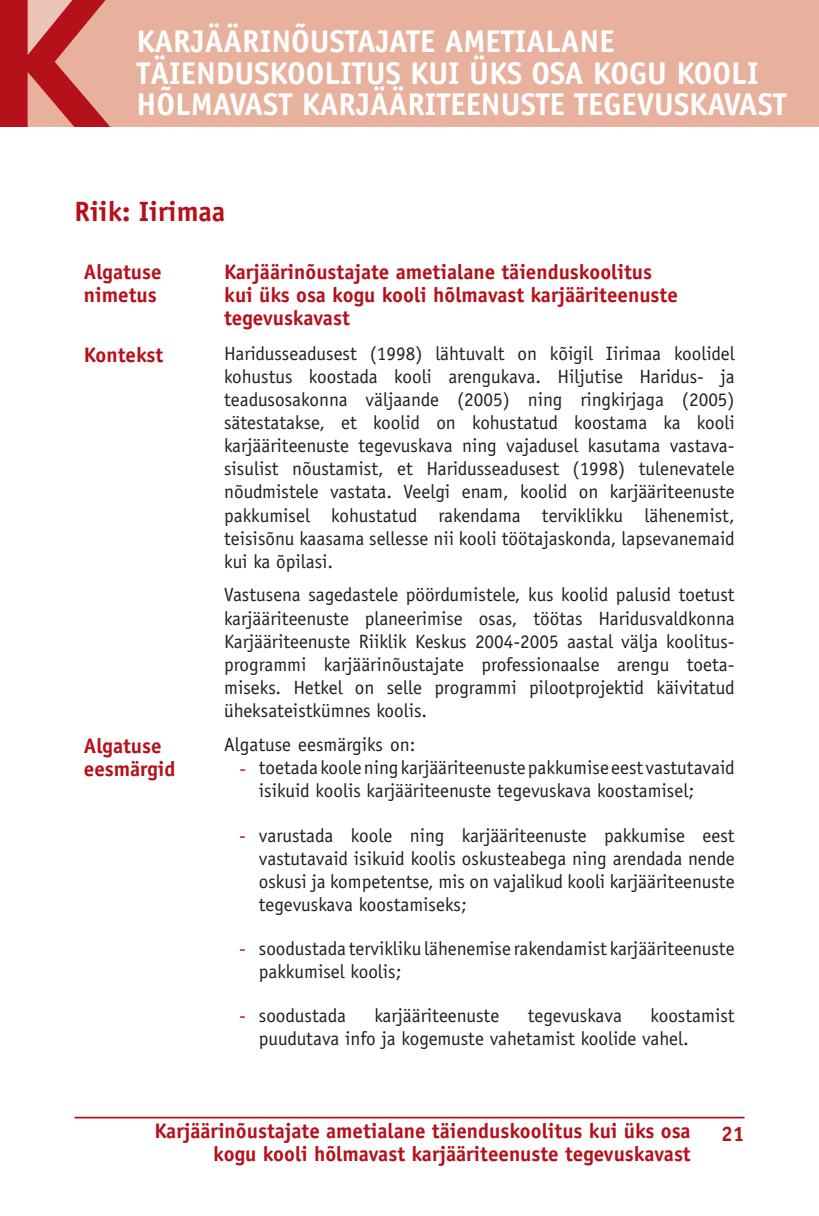
<style>
.page{position:relative;width:819px;height:1216px;background:#fff}
.page>*{position:absolute;margin:0;border:0;box-sizing:border-box;transform-origin:0 0}
.t1{font:700 31.5px "Officina Sans";color:#fff}
.t2{font:700 28px "Officina Sans";color:#b5111b}
.t3{font:700 21px/23.1px "Officina Sans";color:#b5111b}
.t4{font:19.25px/23.1px "Officina Sans";color:#231f20;text-align:justify}
.t5{font:19.25px "Officina Sans";color:#b5111b}
.s1{color:#b5111b}
</style>
<div class="page">
<hr style="left:74px;top:1116px;width:670px;height:2px;background:#b5111b">
<div style="left:0;top:0;width:819px;height:127px;background:#e7b19e"></div>
<svg style="left:0;top:0;width:110px;height:127px"></svg>
<h1 class="t1" style="left:136px;top:22px;width:36px">Karjäärinõustajate</h1>
<h1 class="t1" style="left:444px;top:22px;width:18px">ametia</h1>
<h1 class="t1" style="left:545px;top:22px;width:35px">lane</h1>
<h1 class="t1" style="left:136px;top:53px;width:17px">täien</h1>
<h1 class="t1" style="left:216px;top:53px;width:140px">duskoolitus</h1>
<h1 class="t1" style="left:410px;top:53px;width:17px">kui</h1>
<h1 class="t1" style="left:469px;top:53px;width:18px">üks</h1>
<h1 class="t1" style="left:531px;top:53px;width:226px">osa kogu kooli</h1>
<h1 class="t1" style="left:136px;top:85px;width:125px">hõ lmavast</h1>
<h1 class="t1" style="left:302px;top:85px;width:18px">karjääriteenuste</h1>
<h1 class="t1" style="left:574px;top:85px;width:99px">tegevuska</h1>
<h1 class="t1" style="left:723px;top:85px;width:33px">vast</h1>
<h2 class="t2" style="left:74px;top:193px;width:152px">Riik: Iirimaa</h2>
<p class="t3" style="left:84px;top:260px;width:79px">Algatuse nimetus</p>
<p class="t3" style="left:224px;top:260px;width:455px">Karjäärinõustajate ametialane täienduskoolitus kui üks osa kogu kooli hõlmavast karjääriteenuste tegevuskavast</p>
<p class="t3" style="left:84px;top:343px;width:81px">Kontekst</p>
<p class="t4" style="left:224px;top:342px;width:512px">Haridusseadusest (1998) lähtuvalt on kõigil Iirimaa koolidel kohustus koostada kooli arengukava. Hiljutise Haridus- ja teadusosakonna väljaande (2005) ning ringkirjaga (2005) sätestatakse, et koolid on kohustatud koostama ka kooli karjääriteenuste tegevuskava ning vajadusel kasutama vastava&shy;sisulist nõustamist, et Haridusseadusest (1998) tulenevatele nõudmistele vastata. Veelgi enam, koolid on karjääriteenuste pakkumisel kohustatud rakendama terviklikku lähenemist, teisisõnu kaasama sellesse nii kooli töötajaskonda, lapsevanemaid kui ka õpilasi.</p>
<p class="t4" style="left:224px;top:583px;width:512px">Vastusena sagedastele pöördumistele, kus koolid palusid toetust karjääriteenuste planeerimise osas, töötas Haridusvaldkonna Karjääriteenuste Riiklik Keskus 2004-2005 aastal välja koolitus&shy;programmi karjäärinõustajate professionaalse arengu toeta&shy;miseks. Hetkel on selle programmi pilootprojektid käivitatud üheksateistkümnes koolis.</p>
<p class="t3" style="left:84px;top:734px;width:93px">Algatuse eesmärgid</p>
<p class="t4" style="left:259px;top:756px;width:477px">toetada koole ning karjääriteenuste pakkumise eest vastutavaid isikuid koolis karjääriteenuste tegevuskava koostamisel;</p>
<p class="t4" style="left:259px;top:823px;width:477px;text-indent:-20px"><span class="s1">-</span> varustada koole ning karjääriteenuste pakkumise eest vastutavaid isikuid koolis oskusteabega ning arendada nende oskusi ja kompetentse, mis on vajalikud kooli karjääriteenuste tegevuskava koostamiseks;</p>
<p class="t4" style="left:259px;top:937px;width:477px;text-indent:-20px"><span class="s1">-</span> soodustada tervikliku lähenemise rakendamist karjääriteenuste pakkumisel koolis;</p>
<p class="t4" style="left:239px;top:1004px;width:108px"><span class="s1">-</span> soodustada</p>
<p class="t4" style="left:374px;top:1004px;width:126px">karjääriteenuste</p>
<p class="t4" style="left:528px;top:1004px;width:96px">tegevuskava</p>
<p class="t5" style="left:239px;top:757px;width:8px">-</p>
<p class="t4" style="left:259px;top:1004px;width:477px;text-indent:391px">koostamist puudutava info ja kogemuste vahetamist koolide vahel.</p>
<p class="t3" style="left:154px;top:1119px;width:537px">Karjäärinõustajate ametialane täienduskoolitus kui üks osa</p>
<p class="t3" style="left:721px;top:1121px;width:21px">21</p>
<p class="t3" style="left:213px;top:1142px;width:479px">kogu kooli hõlmavast karjääriteenuste tegevuskavast</p>
</div>
